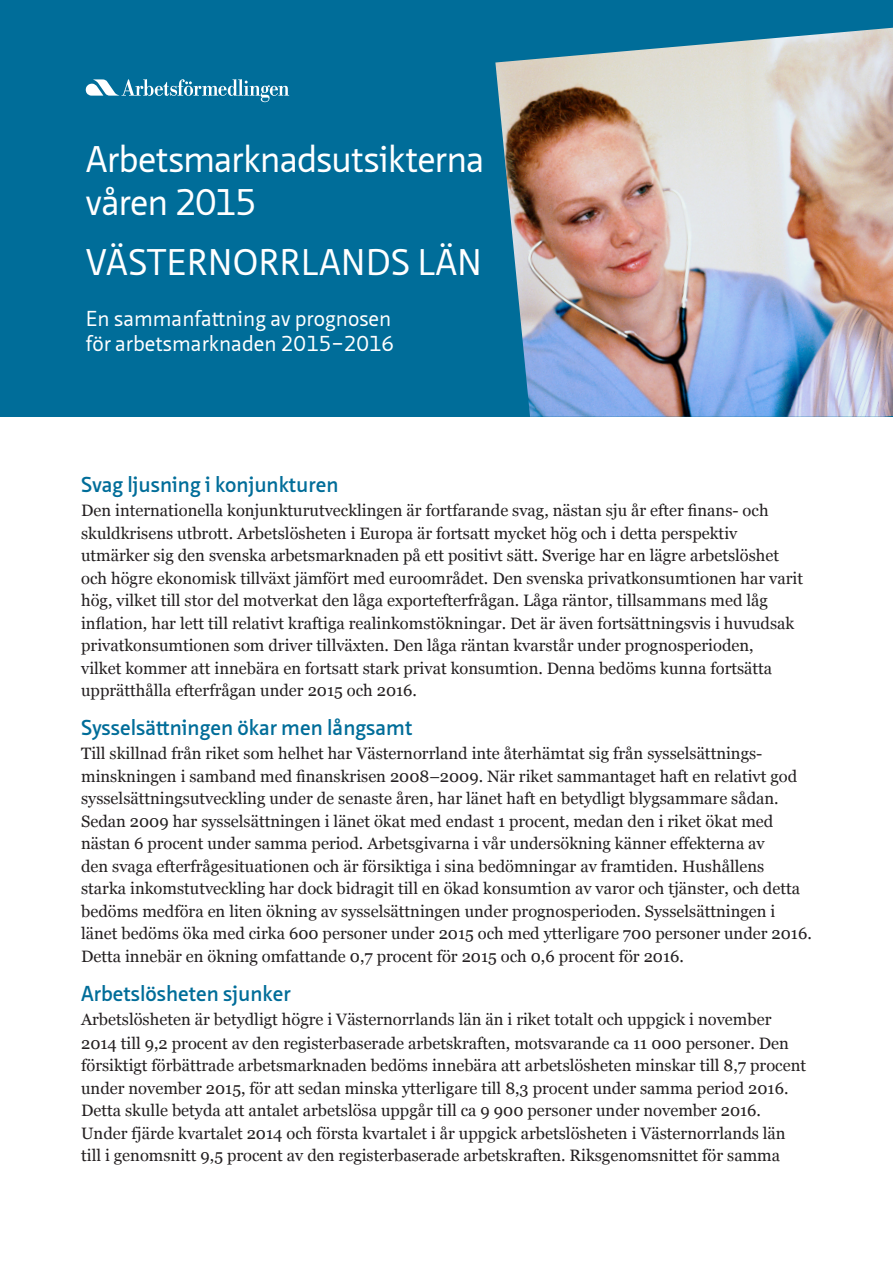
<style>
.page{position:relative;width:893px;height:1263px;background:#fff}
.page>*{position:absolute;margin:0;border:0;box-sizing:border-box;transform-origin:0 0}
.t1{font:36px "Neue Sans Pro";letter-spacing:-.015em;color:#fff}
.t2{font:600 21px "Neue Sans Pro";color:#006d99}
.t3{font:21px/25.2px "Neue Sans Pro";color:#fff}
.t4{font:16.5px/22.5px "Georgia";color:#231f20}
</style>
<div class="page">
<div style="left:0;top:0;width:893px;height:417px;background:#006d99"></div>
<img style="left:495px;top:28px;width:398px;height:389px">
<svg style="left:86px;top:79px;width:203px;height:23px"></svg>
<p class="t1" style="left:86px;top:136px;width:400px">Arbetsmarknadsutsikterna</p>
<p class="t1" style="left:86px;top:179px;width:173px">våren 2015</p>
<p class="t1" style="left:86px;top:239px;width:398px">VÄSTERNORRLANDS LÄN</p>
<p class="t3" style="left:86px;top:305px;width:310px">En sammanfattning av prognosen för arbetsmarknaden 2015–2016</p>
<p class="t2" style="left:81px;top:471px;width:259px">Svag ljusning i konjunkturen</p>
<p class="t4" style="left:81px;top:500px;width:723px">Den internationella konjunkturutvecklingen är fortfarande svag, nästan sju år efter finans- och skuldkrisens utbrott. Arbetslösheten i Europa är fortsatt mycket hög och i detta perspektiv utmärker sig den svenska arbetsmarknaden på ett positivt sätt. Sverige har en lägre arbetslöshet och högre ekonomisk tillväxt jämfört med euroområdet. Den svenska privatkonsumtionen har varit hög, vilket till stor del motverkat den låga exportefterfrågan. Låga räntor, tillsammans med låg inflation, har lett till relativt kraftiga realinkomstökningar. Det är även fortsättningsvis i huvudsak privatkonsumtionen som driver tillväxten. Den låga räntan kvarstår under prognosperioden,<br>vilket kommer att innebära en fortsatt stark privat konsumtion. Denna bedöms kunna fortsätta upprätthålla efterfrågan under 2015 och 2016.</p>
<p class="t2" style="left:81px;top:714px;width:333px">Sysselsättningen ökar men långsamt</p>
<p class="t4" style="left:81px;top:743px;width:718px">Till skillnad från riket som helhet har Västernorrland inte återhämtat sig från sysselsättnings&shy;minskningen i samband med finanskrisen 2008–2009. När riket sammantaget haft en relativt god sysselsättningsutveckling under de senaste åren, har länet haft en betydligt blygsammare sådan.</p>
<p class="t4" style="left:81px;top:810px;width:732px">Sedan 2009 har sysselsättningen i länet ökat med endast 1 procent, medan den i riket ökat med nästan 6 procent under samma period. Arbetsgivarna i vår undersökning känner effekterna av<br>den svaga efterfrågesituationen och är försiktiga i sina bedömningar av framtiden. Hushållens starka inkomstutveckling har dock bidragit till en ökad konsumtion av varor och tjänster, och detta bedöms medföra en liten ökning av sysselsättningen under prognosperioden. Sysselsättningen i länet bedöms öka med cirka 600 personer under 2015 och med ytterligare 700 personer under 2016.<br>Detta innebär en ökning omfattande 0,7 procent för 2015 och 0,6 procent för 2016.</p>
<p class="t2" style="left:81px;top:980px;width:211px">Arbetslösheten sjunker</p>
<p class="t4" style="left:81px;top:1007px;width:709px;line-height:24px">Arbetslösheten är betydligt högre i Västernorrlands län än i riket totalt och uppgick i november<br>2014 till 9,2 procent av den registerbaserade arbetskraften, motsvarande ca 11 000 personer. Den</p>
<p class="t4" style="left:81px;top:1055px;width:726px">försiktigt förbättrade arbetsmarknaden bedöms innebära att arbetslösheten minskar till 8,7 procent under november 2015, för att sedan minska ytterligare till 8,3 procent under samma period 2016.<br>Detta skulle betyda att antalet arbetslösa uppgår till ca 9 900 personer under november 2016.</p>
<p class="t4" style="left:81px;top:1122px;width:706px">Under fjärde kvartalet 2014 och första kvartalet i år uppgick arbetslösheten i Västernorrlands län till i genomsnitt 9,5 procent av den registerbaserade arbetskraften. Riksgenomsnittet för samma</p>
</div>
